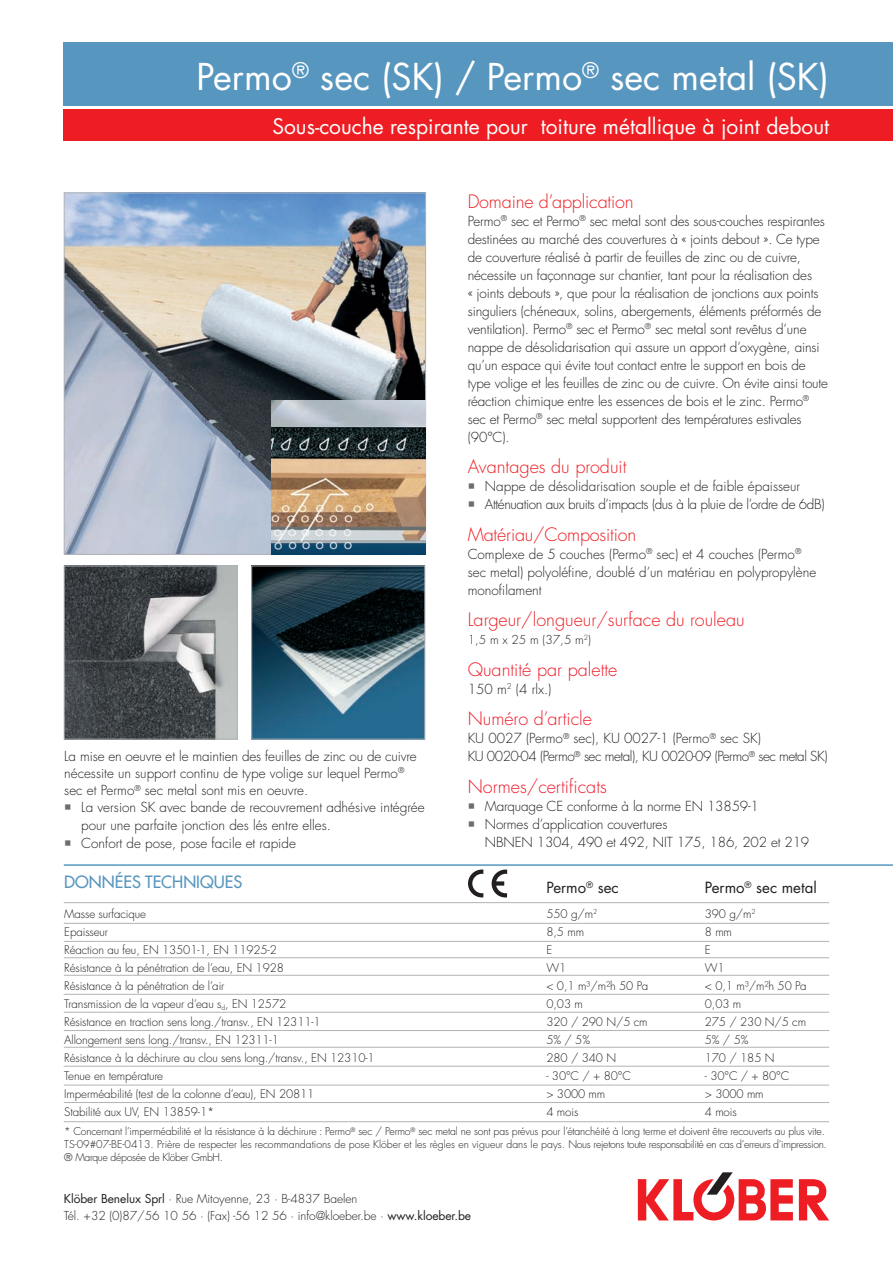
<style>
.page{position:relative;width:893px;height:1263px;background:#fff}
.page>*{position:absolute;margin:0;border:0;box-sizing:border-box;transform-origin:0 0}
.t1{font:36px "Futura LT Pro";color:#fff}
.t2{font:21px "Futura LT Pro";color:#fff}
.t3{font:300 18px "Futura LT Pro";letter-spacing:-.01em;color:#ee1d23}
.t4{font:300 18px "Futura LT Pro";color:#ee1b2b}
.t5{font:500 16.5px "Futura LT Pro";color:#5796be}
.t6{font:15px "Futura LT Pro";color:#231f20}
.t7{font:300 13.5px/18px "Futura LT Pro";letter-spacing:-.01em;color:#231f20}
.t8{font:300 13.5px "Futura LT Pro";letter-spacing:-.03em;color:#231f20}
.t9{font:300 13.5px "Futura LT Pro";letter-spacing:-.035em;color:#231f20}
.t10{font:300 12px "Futura LT Pro";letter-spacing:-.005em;color:#231f20}
.t11{font:300 11.55px "Futura LT Pro";letter-spacing:-.01em;color:#231f20}
.t12{font:300 10.5px/12.6px "Futura LT Pro";letter-spacing:-.015em;color:#231f20}
.s1{font-family:"Futura LT"}
.s2{font-weight:400}
</style>
<div class="page">
<div style="left:64px;top:43px;width:829px;height:63px;background:#5796be"></div>
<div style="left:64px;top:109px;width:829px;height:32px;background:#ee1d23"></div>
<svg style="left:799px;top:1179px;width:30px;height:41px"></svg>
<svg style="left:638px;top:1172px;width:155px;height:48px"></svg>
<hr style="left:64px;top:864px;width:829px;height:2px;background:#5796be">
<img style="left:253px;top:568px;width:170px;height:169px">
<div style="left:251px;top:566px;width:174px;height:173px;border:1px solid #b2b3b7"></div>
<hr style="left:64px;top:902px;width:765px;height:1px;background:#b2b3b7">
<hr style="left:64px;top:941px;width:765px;height:1px;background:#b2b3b7">
<hr style="left:64px;top:1012px;width:765px;height:1px;background:#b2b3b7">
<hr style="left:64px;top:1030px;width:765px;height:1px;background:#b2b3b7">
<hr style="left:64px;top:1047px;width:765px;height:1px;background:#b2b3b7">
<hr style="left:64px;top:994px;width:765px;height:1px;background:#b2b3b7">
<hr style="left:64px;top:957px;width:765px;height:1px;background:#b2b3b7">
<hr style="left:64px;top:923px;width:765px;height:1px;background:#b2b3b7">
<hr style="left:64px;top:975px;width:765px;height:1px;background:#b2b3b7">
<svg style="left:492px;top:869px;width:15px;height:28px"></svg>
<svg style="left:468px;top:869px;width:15px;height:28px"></svg>
<hr style="left:64px;top:1085px;width:765px;height:1px;background:#b2b3b7">
<hr style="left:64px;top:1066px;width:765px;height:1px;background:#b2b3b7">
<hr style="left:64px;top:1102px;width:765px;height:1px;background:#b2b3b7">
<img style="left:66px;top:195px;width:358px;height:358px">
<img style="left:271px;top:400px;width:154px;height:154px">
<img style="left:66px;top:568px;width:170px;height:169px">
<div style="left:64px;top:566px;width:174px;height:173px;border:1px solid #b2b3b7"></div>
<hr style="left:64px;top:1121px;width:765px;height:1px;background:#b2b3b7">
<p class="t1" style="left:197px;top:52px;width:634px">Permo<sup>®</sup> sec (SK) / Permo<sup>®</sup> sec metal (SK)</p>
<p class="t2" style="left:272px;top:112px;width:558px">Sous-couche respirante pour toiture métallique à joint debout</p>
<p class="t7" style="left:64px;top:747px;width:354px;line-height:17.2px">La mise en oeuvre et le maintien des feuilles de zinc ou de cuivre nécessite un support continu de type volige sur lequel Permo<sup>® </sup>sec et Permo<sup>®</sup> sec metal sont mis en oeuvre.</p>
<p class="t7" style="left:81px;top:799px;width:345px;line-height:17.2px">La version SK avec bande de recouvrement adhésive intégrée pour une parfaite jonction des lés entre elles.</p>
<p class="t7" style="left:81px;top:834px;width:216px">Confort de pose, pose facile et rapide</p>
<p class="t3" style="left:468px;top:189px;width:167px">Domaine d’application</p>
<p class="t7" style="left:468px;top:212px;width:362px">Permo<sup>®</sup> sec et Permo<sup>®</sup> sec metal sont des sous-couches respirantes destinées au marché des couvertures à « joints debout ». Ce type de couverture réalisé à partir de feuilles de zinc ou de cuivre, nécessite un façonnage sur chantier, tant pour la réalisation des<br>« joints debouts », que pour la réalisation de jonctions aux points singuliers (chéneaux, solins, abergements, éléments préformés de ventilation). Permo<sup>®</sup> sec et Permo<sup>®</sup> sec metal sont revêtus d’une nappe de désolidarisation qui assure un apport d’oxygène, ainsi qu’un espace qui évite tout contact entre le support en bois de type volige et les feuilles de zinc ou de cuivre. On évite ainsi toute réaction chimique entre les essences de bois et le zinc. Permo<sup>® </sup>sec et Permo<sup>®</sup> sec metal supportent des températures estivales (90°C).</p>
<p class="t3" style="left:468px;top:455px;width:160px">Avantages du produit</p>
<p class="t7" style="left:485px;top:477px;width:317px">Nappe de désolidarisation souple et de faible épaisseur</p>
<p class="t8" style="left:485px;top:496px;width:341px">Atténuation aux bruits d’impacts (dus à la pluie de l’ordre de 6dB)</p>
<p class="t3" style="left:468px;top:522px;width:170px">Matériau/Composition</p>
<p class="t7" style="left:468px;top:545px;width:350px">Complexe de 5 couches (Permo<sup>®</sup> sec) et 4 couches (Permo<sup>® </sup>sec metal) polyoléfine, doublé d’un matériau en polypropylène monofilament</p>
<p class="t3" style="left:468px;top:608px;width:278px">Largeur/longueur/surface du rouleau</p>
<p class="t10" style="left:468px;top:632px;width:125px">1,5 m x 25 m (37,5 m<sup>2</sup>)</p>
<p class="t4" style="left:468px;top:657px;width:151px">Quantité par palette</p>
<p class="t7" style="left:468px;top:680px;width:85px">150 m<sup>2</sup> (4 rlx.)</p>
<p class="t4" style="left:468px;top:707px;width:126px">Numéro d’article</p>
<p class="t7" style="left:468px;top:729px;width:295px">KU 0027 (Permo<sup>®</sup> sec), KU 0027-1 (Permo<sup>®</sup> sec SK)</p>
<p class="t9" style="left:468px;top:748px;width:361px">KU 0020-04 (Permo<sup>®</sup> sec metal), KU 0020-09 (Permo<sup>®</sup> sec metal SK)</p>
<p class="t4" style="left:468px;top:774px;width:141px">Normes/certificats</p>
<p class="t7" style="left:485px;top:797px;width:276px">Marquage CE conforme à la norme EN 13859-1</p>
<p class="t7" style="left:485px;top:815px;width:326px">Normes d’application couvertures<br>NBNEN 1304, 490 et 492, NIT 175, 186, 202 et 219</p>
<p class="t5" style="left:64px;top:869px;width:179px">DONNÉES TECHNIQUES</p>
<p class="t11" style="left:64px;top:906px;width:83px">Masse surfacique</p>
<p class="t11" style="left:64px;top:924px;width:45px">Epaisseur</p>
<p class="t11" style="left:64px;top:942px;width:214px">Réaction au feu, EN 13501-1, EN 11925-2</p>
<p class="t11" style="left:64px;top:960px;width:221px">Résistance à la pénétration de l’eau, EN 1928</p>
<p class="t11" style="left:64px;top:978px;width:162px">Résistance à la pénétration de l’air</p>
<p class="t11" style="left:64px;top:996px;width:223px">Transmission de la vapeur d’eau s<sub>d</sub>, EN 12572</p>
<p class="t11" style="left:64px;top:1014px;width:258px">Résistance en traction sens long./transv., EN 12311-1</p>
<p class="t11" style="left:64px;top:1032px;width:216px">Allongement sens long./transv., EN 12311-1</p>
<p class="t11" style="left:64px;top:1050px;width:312px">Résistance à la déchirure au clou sens long./transv., EN 12310-1</p>
<p class="t11" style="left:64px;top:1068px;width:100px">Tenue en température</p>
<p class="t11" style="left:64px;top:1086px;width:252px">Imperméabilité (test de la colonne d’eau), EN 20811</p>
<p class="t11" style="left:64px;top:1104px;width:151px">Stabilité aux UV, EN 13859-1*</p>
<p class="t12" style="left:64px;top:1125px;width:762px">* Concernant l’imperméabilité et la résistance à la déchirure : Permo<sup>®</sup> sec / Permo<sup>®</sup> sec metal ne sont pas prévus pour l’étanchéité à long terme et doivent être recouverts au plus vite.</p>
<p class="t12" style="left:64px;top:1138px;width:764px">TS-09#07-BE-0413. Prière de respecter les recommandations de pose Klöber et les règles en vigueur dans le pays. <span class="s1">Nous rejetons toute responsabilité en cas d’erreurs d’impression. ® Marque déposée de Klöber GmbH.</span></p>
<p class="t10" style="left:64px;top:1191px;width:295px"><span class="s2">Klöber Benelux Sprl</span> · Rue Mitoyenne, 23 · B-4837 Baelen</p>
<p class="t10" style="left:64px;top:1207px;width:409px">Tél. +32 (0)87/56 10 56 · (Fax) -56 12 56 · info@kloeber.be · <span class="s2">www.kloeber.be</span></p>
<p class="t6" style="left:546px;top:877px;width:74px">Permo<sup>®</sup> sec</p>
<p class="t6" style="left:705px;top:877px;width:113px">Permo<sup>®</sup> sec metal</p>
<p class="t11" style="left:705px;top:906px;width:52px">390 g/m<sup>2</sup></p>
<p class="t11" style="left:705px;top:924px;width:29px">8 mm</p>
<p class="t11" style="left:705px;top:942px;width:7px">E</p>
<p class="t11" style="left:705px;top:960px;width:21px">W1</p>
<p class="t11" style="left:705px;top:978px;width:103px">&lt; 0,1 m³/m²h 50 Pa</p>
<p class="t11" style="left:705px;top:996px;width:38px">0,03 m</p>
<p class="t11" style="left:705px;top:1014px;width:103px">275 / 230 N/5 cm</p>
<p class="t11" style="left:705px;top:1032px;width:45px">5% / 5%</p>
<p class="t11" style="left:705px;top:1050px;width:71px">170 / 185 N</p>
<p class="t11" style="left:705px;top:1068px;width:86px">- 30°C / + 80°C</p>
<p class="t11" style="left:705px;top:1086px;width:60px">&gt; 3000 mm</p>
<p class="t11" style="left:705px;top:1104px;width:33px">4 mois</p>
<p class="t11" style="left:546px;top:906px;width:52px">550 g/m<sup>2</sup></p>
<p class="t11" style="left:546px;top:924px;width:39px">8,5 mm</p>
<p class="t11" style="left:546px;top:942px;width:7px">E</p>
<p class="t11" style="left:546px;top:960px;width:21px">W1</p>
<p class="t11" style="left:546px;top:978px;width:103px">&lt; 0,1 m³/m²h 50 Pa</p>
<p class="t11" style="left:546px;top:996px;width:38px">0,03 m</p>
<p class="t11" style="left:546px;top:1014px;width:103px">320 / 290 N/5 cm</p>
<p class="t11" style="left:546px;top:1032px;width:45px">5% / 5%</p>
<p class="t11" style="left:546px;top:1050px;width:71px">280 / 340 N</p>
<p class="t11" style="left:546px;top:1068px;width:86px">- 30°C / + 80°C</p>
<p class="t11" style="left:546px;top:1086px;width:60px">&gt; 3000 mm</p>
<p class="t11" style="left:546px;top:1104px;width:33px">4 mois</p>
</div>
